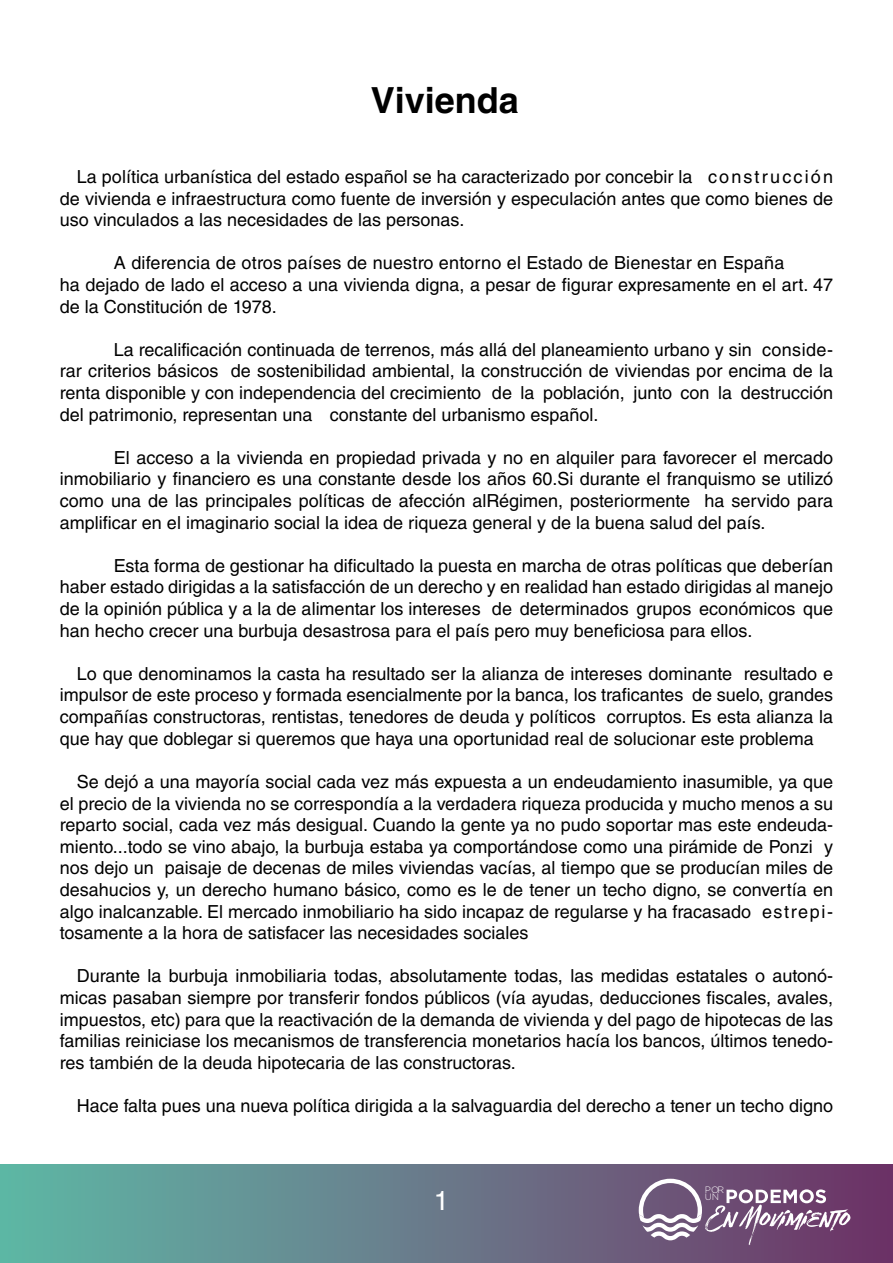
<style>
.page{position:relative;width:893px;height:1263px;background:#fff}
.page>*{position:absolute;margin:0;border:0;box-sizing:border-box;transform-origin:0 0}
.t1{font:700 36px "Helvetica LT Std";color:#000}
.t2{font:27px "Helvetica LT Std";color:#fff}
.t3{font:18px/21.6px "Helvetica LT Std";color:#000;text-align:justify}
.t4{font:300 9.3px/7.2px "Gotham";color:#fff}
</style>
<div class="page">
<div style="left:1px;top:1164px;width:892px;height:99px;background:linear-gradient(to right,#60b9a8,#6f3367)"></div>
<svg style="left:639px;top:1179px;width:211px;height:66px"></svg>
<h1 class="t1" style="left:371px;top:78px;width:150px">Vivienda</h1>
<p class="t3" style="left:60px;top:166px;width:775px;text-indent:17px">La política urbanística del estado español se ha caracterizado por concebir la construcción de vivienda e infraestructura como fuente de inversión y especulación antes que como bienes de uso vinculados a las necesidades de las personas.</p>
<p class="t3" style="left:60px;top:252px;width:775px;text-align:left;text-indent:54px">A diferencia de otros países de nuestro entorno el Estado de Bienestar en España<br>ha dejado de lado el acceso a una vivienda digna, a pesar de figurar expresamente en el art. 47 de la Constitución de 1978.</p>
<p class="t3" style="left:60px;top:339px;width:775px;text-indent:54px">La recalificación continuada de terrenos, más allá del planeamiento urbano y sin conside&shy;rar criterios básicos de sostenibilidad ambiental, la construcción de viviendas por encima de la renta disponible y con independencia del crecimiento de la población, junto con la destrucción del patrimonio, representan una constante del urbanismo español.</p>
<p class="t3" style="left:60px;top:447px;width:775px;text-indent:54px">El acceso a la vivienda en propiedad privada y no en alquiler para favorecer el mercado inmobiliario y financiero es una constante desde los años 60.Si durante el franquismo se utilizó como una de las principales políticas de afección alRégimen, posteriormente ha servido para amplificar en el imaginario social la idea de riqueza general y de la buena salud del país.</p>
<p class="t3" style="left:60px;top:555px;width:775px;text-indent:54px">Esta forma de gestionar ha dificultado la puesta en marcha de otras políticas que deberían haber estado dirigidas a la satisfacción de un derecho y en realidad han estado dirigidas al manejo de la opinión pública y a la de alimentar los intereses de determinados grupos económicos que han hecho crecer una burbuja desastrosa para el país pero muy beneficiosa para ellos.</p>
<p class="t3" style="left:60px;top:663px;width:775px;text-indent:17px">Lo que denominamos la casta ha resultado ser la alianza de intereses dominante resultado e impulsor de este proceso y formada esencialmente por la banca, los traficantes de suelo, grandes compañías constructoras, rentistas, tenedores de deuda y políticos corruptos. Es esta alianza la que hay que doblegar si queremos que haya una oportunidad real de solucionar este problema</p>
<p class="t3" style="left:60px;top:771px;width:775px;text-indent:17px">Se dejó a una mayoría social cada vez más expuesta a un endeudamiento inasumible, ya que el precio de la vivienda no se correspondía a la verdadera riqueza producida y mucho menos a su reparto social, cada vez más desigual. Cuando la gente ya no pudo soportar mas este endeuda&shy;miento...todo se vino abajo, la burbuja estaba ya comportándose como una pirámide de Ponzi y nos dejo un paisaje de decenas de miles viviendas vacías, al tiempo que se producían miles de desahucios y, un derecho humano básico, como es le de tener un techo digno, se convertía en algo inalcanzable. El mercado inmobiliario ha sido incapaz de regularse y ha fracasado estrepi&shy;tosamente a la hora de satisfacer las necesidades sociales</p>
<p class="t3" style="left:60px;top:965px;width:775px;text-indent:17px">Durante la burbuja inmobiliaria todas, absolutamente todas, las medidas estatales o autonó&shy;micas pasaban siempre por transferir fondos públicos (vía ayudas, deducciones fiscales, avales, impuestos, etc) para que la reactivación de la demanda de vivienda y del pago de hipotecas de las familias reiniciase los mecanismos de transferencia monetarios hacía los bancos, últimos tenedo&shy;res también de la deuda hipotecaria de las constructoras.</p>
<p class="t3" style="left:77px;top:1095px;width:758px">Hace falta pues una nueva política dirigida a la salvaguardia del derecho a tener un techo digno</p>
<h2 class="t2" style="left:434px;top:1185px;width:17px">1</h2>
<p class="t4" style="left:705px;top:1185px;width:21px">POR<br>UN</p>
</div>
